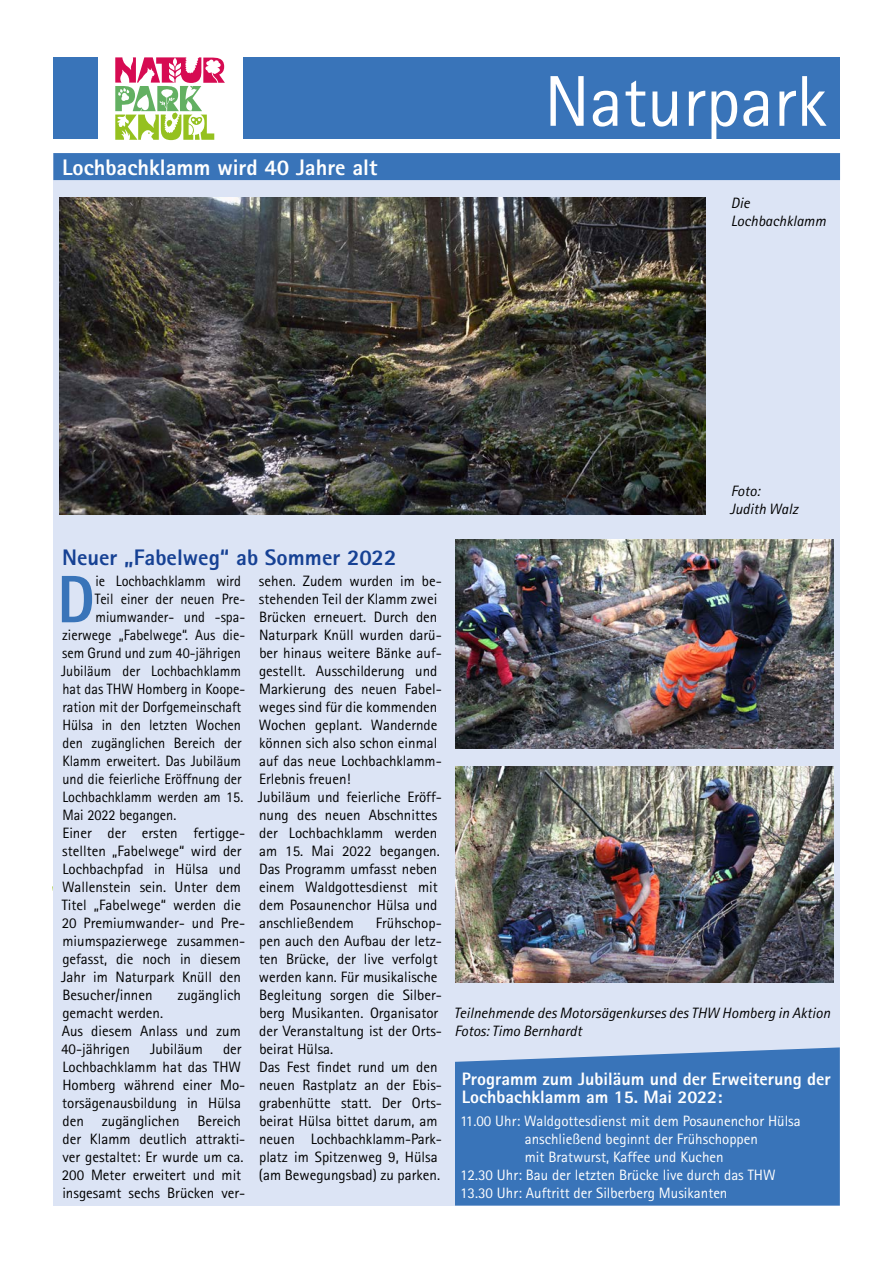
<style>
.page{position:relative;width:893px;height:1263px;background:#fff}
.page>*{position:absolute;margin:0;border:0;box-sizing:border-box;transform-origin:0 0}
.t1{font:72px "Rotis Sans Serif";color:#fff}
.t2{font:800 67.2px "Rotis Sans Serif";color:#3974b9;scale:.95 1}
.t3{font:800 22.5px "Rotis Sans Serif";color:#fff}
.t4{font:800 22.5px "Rotis Sans Serif";color:#164194}
.t5{font:800 18px/18px "Rotis Sans Serif";color:#fff}
.t6{font:15px/18px "Rotis Sans Serif";color:#000}
.t7{font:15px "Rotis Sans Serif";color:#000;scale:.95 1}
.t8{font:15px "Rotis Sans Serif";color:#fff}
.t9{font:italic 15px/18px "Rotis Sans Serif";color:#000}
</style>
<div class="page">
<div style="left:53px;top:57px;width:787px;height:82px;background:#3974b9"></div>
<div style="left:53px;top:153px;width:787px;height:1052px;background:#dce4f5"></div>
<div style="left:53px;top:153px;width:787px;height:27px;background:#3974b9"></div>
<img style="left:455px;top:539px;width:379px;height:209px">
<img style="left:59px;top:197px;width:647px;height:317px">
<div style="left:455px;top:1047px;width:385px;height:158px;background:#3974b9"></div>
<img style="left:455px;top:766px;width:379px;height:216px">
<div style="left:98px;top:54px;width:144px;height:89px;background:#fff"></div>
<svg style="left:115px;top:57px;width:110px;height:83px"></svg>
<h3 class="t3" style="left:62px;top:153px;width:151px">Naturpark Knüll</h3>
<h3 class="t3" style="left:62px;top:153px;width:317px">Lochbachklamm wird 40 Jahre alt</h3>
<h1 class="t1" style="left:544px;top:59px;width:284px">Naturpark</h1>
<p class="t9" style="left:731px;top:194px;width:96px">Die<br>Lochbachklamm</p>
<h3 class="t4" style="left:62px;top:543px;width:336px">Neuer „Fabelweg“ ab Sommer 2022</h3>
<h2 class="t2" style="left:57px;top:557px;width:41px">D</h2>
<p class="t7" style="left:95px;top:572px;width:155px">ie Lochbachklamm wird</p>
<p class="t6" style="left:258px;top:572px;width:185px">sehen. Zudem wurden im be&shy;stehenden Teil der Klamm zwei<br>Brücken erneuert. Durch den<br>Naturpark Knüll wurden darü&shy;ber hinaus weitere Bänke auf&shy;gestellt. Ausschilderung und<br>Markierung des neuen Fabel&shy;weges sind für die kommenden<br>Wochen geplant. Wandernde können sich also schon einmal auf das neue Lochbachklamm-<br>Erlebnis freuen!<br>Jubiläum und feierliche Eröff&shy;nung des neuen Abschnittes der Lochbachklamm werden am 15. Mai 2022 begangen.<br>Das Programm umfasst neben einem Waldgottesdienst mit dem Posaunenchor Hülsa und anschließendem</p>
<p class="t7" style="left:95px;top:590px;width:160px">Teil einer der neuen Pre-</p>
<p class="t7" style="left:96px;top:608px;width:159px">miumwander- und -spa-</p>
<p class="t7" style="left:62px;top:626px;width:194px">zierwege „Fabelwege“. Aus die-</p>
<p class="t7" style="left:62px;top:644px;width:190px">sem Grund und zum 40-jährigen</p>
<p class="t7" style="left:61px;top:662px;width:191px">Jubiläum der Lochbachklamm</p>
<p class="t7" style="left:62px;top:680px;width:194px">hat das THW Homberg in Koope-</p>
<p class="t7" style="left:62px;top:698px;width:190px">ration mit der Dorfgemeinschaft</p>
<p class="t7" style="left:62px;top:716px;width:190px">Hülsa in den letzten Wochen</p>
<p class="t7" style="left:63px;top:734px;width:190px">den zugänglichen Bereich der</p>
<p class="t7" style="left:62px;top:752px;width:190px">Klamm erweitert. Das Jubiläum</p>
<p class="t7" style="left:63px;top:770px;width:190px">und die feierliche Eröffnung der</p>
<p class="t7" style="left:62px;top:788px;width:192px">Lochbachklamm werden am 15.</p>
<p class="t7" style="left:62px;top:806px;width:121px">Mai 2022 begangen.</p>
<p class="t6" style="left:62px;top:824px;width:184px">Einer der ersten fertigge-</p>
<p class="t6" style="left:62px;top:842px;width:181px">stellten „Fabelwege“ wird der</p>
<p class="t6" style="left:62px;top:860px;width:180px">Lochbachpfad in Hülsa und</p>
<p class="t6" style="left:62px;top:878px;width:180px">Wallenstein sein. Unter dem</p>
<p class="t6" style="left:62px;top:896px;width:181px">Titel „Fabelwege“ werden die</p>
<p class="t6" style="left:62px;top:914px;width:185px">20 Premiumwander- und Pre-</p>
<p class="t6" style="left:62px;top:932px;width:184px">miumspazierwege zusammen-</p>
<p class="t6" style="left:62px;top:950px;width:180px">gefasst, die noch in diesem</p>
<p class="t6" style="left:61px;top:968px;width:181px">Jahr im Naturpark Knüll den</p>
<p class="t6" style="left:62px;top:986px;width:92px">Besucher/innen</p>
<p class="t6" style="left:177px;top:986px;width:65px">zugänglich</p>
<p class="t6" style="left:61px;top:1004px;width:181px">gemacht werden.<br>Aus diesem Anlass und zum<br>40-jährigen</p>
<p class="t6" style="left:259px;top:914px;width:185px;text-indent:117px">Frühschop&shy;pen auch den Aufbau der letz&shy;ten Brücke, der live verfolgt werden kann. Für musikalische<br>Begleitung sorgen die Silber&shy;berg Musikanten. Organisator der Veranstaltung ist der Orts&shy;beirat Hülsa.<br>Das Fest findet rund um den neuen Rastplatz an der Ebis&shy;grabenhütte statt. Der Orts&shy;beirat Hülsa bittet darum, am neuen Lochbachklamm-Park&shy;platz im Spitzenweg 9, Hülsa (am Bewegungsbad) zu parken.</p>
<p class="t6" style="left:62px;top:1040px;width:185px;text-indent:161px">der<br>Lochbachklamm hat das THW<br>Homberg während einer Mo&shy;torsägenausbildung in Hülsa den zugänglichen Bereich der Klamm deutlich attrakti&shy;ver gestaltet: Er wurde um ca.<br>200 Meter erweitert und mit insgesamt sechs Brücken ver-</p>
<p class="t6" style="left:150px;top:1040px;width:54px">Jubiläum</p>
<p class="t9" style="left:730px;top:482px;width:70px">Foto:<br>Judith Walz</p>
<p class="t9" style="left:454px;top:1004px;width:378px">Teilnehmende des Motorsägenkurses des THW Homberg in Aktion<br>Fotos: Timo Bernhardt</p>
<p class="t5" style="left:462px;top:1069px;width:371px">Programm zum Jubiläum und der Erweiterung der<br>Lochbachklamm am 15. Mai 2022:</p>
<p class="t8" style="left:460px;top:1112px;width:342px">11.00 Uhr: Waldgottesdienst mit dem Posaunenchor Hülsa</p>
<p class="t8" style="left:525px;top:1130px;width:235px">anschließend beginnt der Frühschoppen</p>
<p class="t8" style="left:525px;top:1148px;width:200px">mit Bratwurst, Kaffee und Kuchen</p>
<p class="t8" style="left:460px;top:1166px;width:317px">12.30 Uhr: Bau der letzten Brücke live durch das THW</p>
<p class="t8" style="left:460px;top:1184px;width:269px">13.30 Uhr: Auftritt der Silberberg Musikanten</p>
</div>
